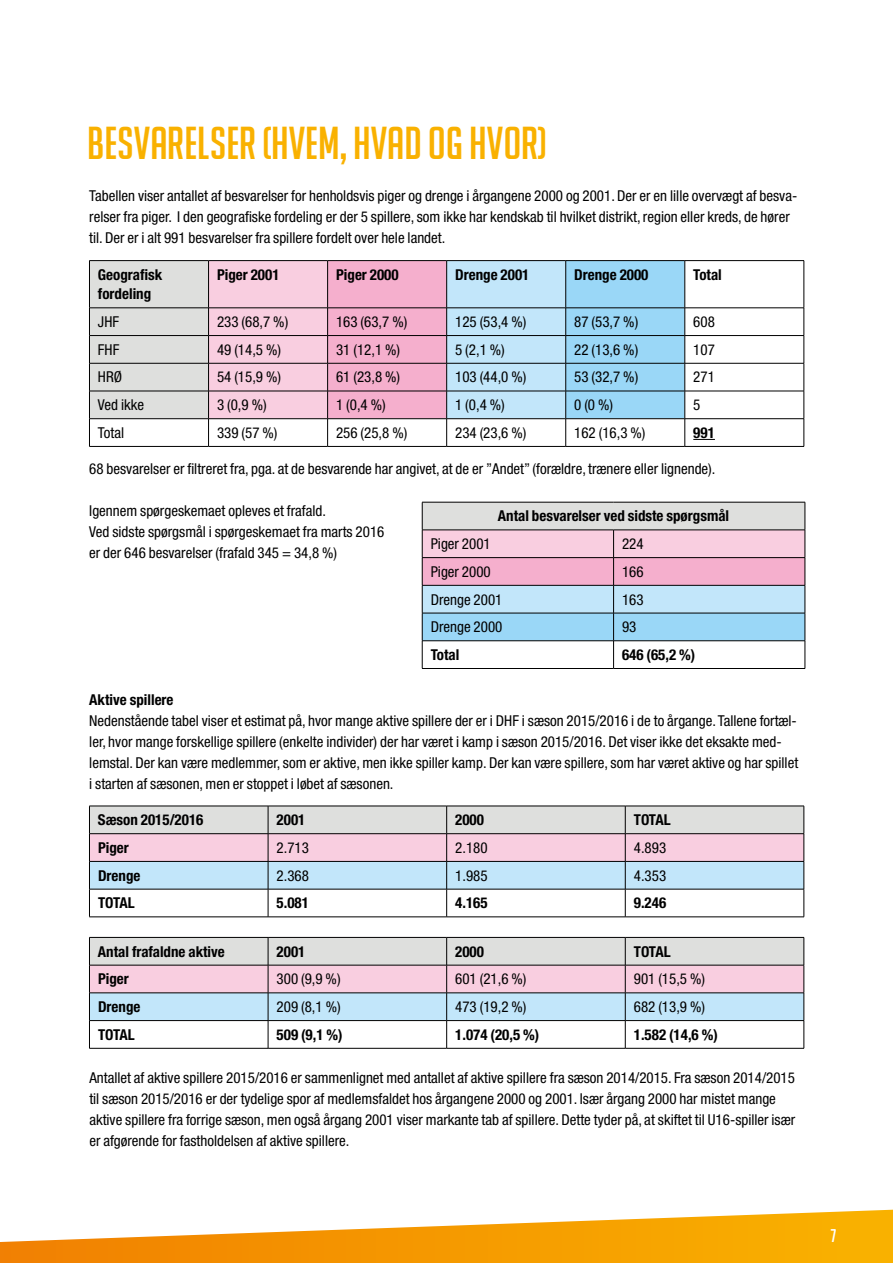
<style>
.page{position:relative;width:893px;height:1263px;background:#fff}
.page>*{position:absolute;margin:0;border:0;box-sizing:border-box;transform-origin:0 0}
.t1{font:45px "Big Noodle Titling";color:#f9b100}
.t2{font:18px "Big Noodle Titling";color:#fff}
.t3{font:condensed 15px/21px "Helvetica Neue LT Std";color:#000}
.t4{font:700 condensed 15px/19.5px "Helvetica Neue LT Std";color:#000}
</style>
<div class="page">
<svg style="left:0;top:1210px;width:893px;height:53px"></svg>
<svg style="left:685px;top:261px;width:119px;height:185px"></svg>
<hr style="left:89px;top:260px;width:120px;height:1px;background:#000">
<hr style="left:209px;top:260px;width:119px;height:1px;background:#000">
<hr style="left:328px;top:260px;width:119px;height:1px;background:#000">
<hr style="left:447px;top:260px;width:119px;height:1px;background:#000">
<hr style="left:566px;top:260px;width:119px;height:1px;background:#000">
<hr style="left:685px;top:260px;width:119px;height:1px;background:#000">
<hr style="left:804px;top:261px;width:1px;height:47px;background:#000">
<hr style="left:685px;top:308px;width:119px;height:1px;background:#000">
<hr style="left:685px;top:335px;width:119px;height:1px;background:#000">
<hr style="left:685px;top:363px;width:119px;height:1px;background:#000">
<hr style="left:685px;top:391px;width:119px;height:1px;background:#000">
<hr style="left:685px;top:418px;width:119px;height:1px;background:#000">
<svg style="left:89px;top:261px;width:596px;height:185px;background:#d2d0e0"></svg>
<svg style="left:804px;top:308px;width:1px;height:138px"></svg>
<hr style="left:89px;top:446px;width:120px;height:1px;background:#000">
<hr style="left:209px;top:446px;width:119px;height:1px;background:#000">
<hr style="left:328px;top:446px;width:119px;height:1px;background:#000">
<hr style="left:447px;top:446px;width:119px;height:1px;background:#000">
<hr style="left:566px;top:446px;width:119px;height:1px;background:#000">
<hr style="left:685px;top:446px;width:119px;height:1px;background:#000">
<svg style="left:693px;top:439px;width:22px;height:1px"></svg>
<svg style="left:89px;top:806px;width:716px;height:111px"></svg>
<hr style="left:89px;top:916px;width:179px;height:1px;background:#000">
<hr style="left:268px;top:916px;width:179px;height:1px;background:#000">
<hr style="left:447px;top:916px;width:178px;height:1px;background:#000">
<hr style="left:625px;top:916px;width:179px;height:1px;background:#000">
<svg style="left:89px;top:937px;width:716px;height:111px"></svg>
<hr style="left:89px;top:1048px;width:179px;height:1px;background:#000">
<hr style="left:268px;top:1048px;width:179px;height:1px;background:#000">
<hr style="left:447px;top:1048px;width:178px;height:1px;background:#000">
<hr style="left:625px;top:1048px;width:179px;height:1px;background:#000">
<hr style="left:422px;top:668px;width:192px;height:1px;background:#000">
<hr style="left:614px;top:668px;width:191px;height:1px;background:#000">
<svg style="left:422px;top:502px;width:384px;height:166px"></svg>
<hr style="left:422px;top:530px;width:192px;height:1px;background:#000">
<hr style="left:614px;top:530px;width:191px;height:1px;background:#000">
<h1 class="t1" style="left:87px;top:119px;width:462px">BESVARELSER (HVEM, HVAD OG HVOR)</h1>
<p class="t3" style="left:89px;top:185px;width:709px">Tabellen viser antallet af besvarelser for henholdsvis piger og drenge i årgangene 2000 og 2001. Der er en lille overvægt af besva&shy;relser fra piger. I den geografiske fordeling er der 5 spillere, som ikke har kendskab til hvilket distrikt, region eller kreds, de hører til. Der er i alt 991 besvarelser fra spillere fordelt over hele landet.</p>
<p class="t4" style="left:98px;top:265px;width:66px">Geografisk fordeling</p>
<p class="t4" style="left:217px;top:265px;width:64px">Piger 2001</p>
<p class="t4" style="left:336px;top:265px;width:64px">Piger 2000</p>
<p class="t4" style="left:455px;top:265px;width:76px">Drenge 2001</p>
<p class="t4" style="left:574px;top:265px;width:76px">Drenge 2000</p>
<p class="t4" style="left:693px;top:265px;width:30px">Total</p>
<p class="t3" style="left:98px;top:311px;width:23px">JHF</p>
<p class="t3" style="left:217px;top:311px;width:73px">233 (68,7 %)</p>
<p class="t3" style="left:336px;top:311px;width:73px">163 (63,7 %)</p>
<p class="t3" style="left:455px;top:311px;width:73px">125 (53,4 %)</p>
<p class="t3" style="left:574px;top:311px;width:66px">87 (53,7 %)</p>
<p class="t3" style="left:693px;top:311px;width:23px">608</p>
<p class="t3" style="left:98px;top:339px;width:23px">FHF</p>
<p class="t3" style="left:217px;top:339px;width:66px">49 (14,5 %)</p>
<p class="t3" style="left:336px;top:339px;width:66px">31 (12,1 %)</p>
<p class="t3" style="left:455px;top:339px;width:51px">5 (2,1 %)</p>
<p class="t3" style="left:574px;top:339px;width:66px">22 (13,6 %)</p>
<p class="t3" style="left:693px;top:339px;width:23px">107</p>
<p class="t3" style="left:98px;top:367px;width:26px">HRØ</p>
<p class="t3" style="left:217px;top:367px;width:66px">54 (15,9 %)</p>
<p class="t3" style="left:336px;top:367px;width:66px">61 (23,8 %)</p>
<p class="t3" style="left:455px;top:367px;width:73px">103 (44,0 %)</p>
<p class="t3" style="left:574px;top:367px;width:66px">53 (32,7 %)</p>
<p class="t3" style="left:693px;top:367px;width:23px">271</p>
<p class="t3" style="left:98px;top:394px;width:48px">Ved ikke</p>
<p class="t3" style="left:217px;top:394px;width:51px">3 (0,9 %)</p>
<p class="t3" style="left:336px;top:394px;width:51px">1 (0,4 %)</p>
<p class="t3" style="left:455px;top:394px;width:51px">1 (0,4 %)</p>
<p class="t3" style="left:574px;top:394px;width:40px">0 (0 %)</p>
<p class="t3" style="left:693px;top:394px;width:9px">5</p>
<p class="t3" style="left:98px;top:422px;width:28px">Total</p>
<p class="t3" style="left:217px;top:422px;width:62px">339 (57 %)</p>
<p class="t3" style="left:336px;top:422px;width:73px">256 (25,8 %)</p>
<p class="t3" style="left:455px;top:422px;width:73px">234 (23,6 %)</p>
<p class="t3" style="left:574px;top:422px;width:73px">162 (16,3 %)</p>
<p class="t4" style="left:693px;top:423px;width:23px">991</p>
<p class="t3" style="left:89px;top:458px;width:628px">68 besvarelser er filtreret fra, pga. at de besvarende har angivet, at de er ”Andet” (forældre, trænere eller lignende).</p>
<p class="t3" style="left:89px;top:500px;width:297px">Igennem spørgeskemaet opleves et frafald.<br>Ved sidste spørgsmål i spørgeskemaet fra marts 2016 er der 646 besvarelser (frafald 345 = 34,8 %)</p>
<p class="t4" style="left:498px;top:506px;width:233px">Antal besvarelser ved sidste spørgsmål</p>
<p class="t3" style="left:431px;top:533px;width:62px">Piger 2001</p>
<p class="t3" style="left:622px;top:533px;width:23px">224</p>
<p class="t3" style="left:431px;top:561px;width:62px">Piger 2000</p>
<p class="t3" style="left:622px;top:561px;width:23px">166</p>
<p class="t3" style="left:431px;top:589px;width:73px">Drenge 2001</p>
<p class="t3" style="left:622px;top:589px;width:23px">163</p>
<p class="t3" style="left:431px;top:616px;width:73px">Drenge 2000</p>
<p class="t3" style="left:622px;top:616px;width:16px">93</p>
<p class="t4" style="left:431px;top:645px;width:30px">Total</p>
<p class="t4" style="left:622px;top:645px;width:75px">646 (65,2 %)</p>
<p class="t4" style="left:89px;top:690px;width:86px">Aktive spillere</p>
<p class="t3" style="left:89px;top:710px;width:710px">Nedenstående tabel viser et estimat på, hvor mange aktive spillere der er i DHF i sæson 2015/2016 i de to årgange. Tallene fortæl&shy;ler, hvor mange forskellige spillere (enkelte individer) der har været i kamp i sæson 2015/2016. Det viser ikke det eksakte med&shy;lemstal. Der kan være medlemmer, som er aktive, men ikke spiller kamp. Der kan være spillere, som har været aktive og har spillet i starten af sæsonen, men er stoppet i løbet af sæsonen.</p>
<p class="t4" style="left:98px;top:810px;width:107px">Sæson 2015/2016</p>
<p class="t4" style="left:277px;top:810px;width:30px">2001</p>
<p class="t4" style="left:455px;top:810px;width:30px">2000</p>
<p class="t4" style="left:634px;top:810px;width:38px">TOTAL</p>
<p class="t4" style="left:98px;top:838px;width:32px">Piger</p>
<p class="t3" style="left:277px;top:837px;width:34px">2.713</p>
<p class="t3" style="left:455px;top:837px;width:34px">2.180</p>
<p class="t3" style="left:634px;top:837px;width:34px">4.893</p>
<p class="t4" style="left:98px;top:865px;width:44px">Drenge</p>
<p class="t3" style="left:277px;top:865px;width:34px">2.368</p>
<p class="t3" style="left:455px;top:865px;width:34px">1.985</p>
<p class="t3" style="left:634px;top:865px;width:34px">4.353</p>
<p class="t4" style="left:98px;top:893px;width:38px">TOTAL</p>
<p class="t4" style="left:277px;top:893px;width:34px">5.081</p>
<p class="t4" style="left:455px;top:893px;width:34px">4.165</p>
<p class="t4" style="left:634px;top:893px;width:34px">9.246</p>
<p class="t4" style="left:98px;top:941px;width:128px">Antal frafaldne aktive</p>
<p class="t4" style="left:277px;top:941px;width:30px">2001</p>
<p class="t4" style="left:455px;top:941px;width:30px">2000</p>
<p class="t4" style="left:634px;top:941px;width:38px">TOTAL</p>
<p class="t4" style="left:98px;top:969px;width:32px">Piger</p>
<p class="t3" style="left:277px;top:968px;width:66px">300 (9,9 %)</p>
<p class="t3" style="left:455px;top:968px;width:73px">601 (21,6 %)</p>
<p class="t3" style="left:634px;top:968px;width:73px">901 (15,5 %)</p>
<p class="t4" style="left:98px;top:997px;width:44px">Drenge</p>
<p class="t3" style="left:277px;top:996px;width:66px">209 (8,1 %)</p>
<p class="t3" style="left:455px;top:996px;width:73px">473 (19,2 %)</p>
<p class="t3" style="left:634px;top:996px;width:73px">682 (13,9 %)</p>
<p class="t4" style="left:98px;top:1024px;width:38px">TOTAL</p>
<p class="t4" style="left:277px;top:1024px;width:67px">509 (9,1 %)</p>
<p class="t4" style="left:455px;top:1024px;width:85px">1.074 (20,5 %)</p>
<p class="t4" style="left:634px;top:1024px;width:85px">1.582 (14,6 %)</p>
<p class="t3" style="left:89px;top:1067px;width:707px">Antallet af aktive spillere 2015/2016 er sammenlignet med antallet af aktive spillere fra sæson 2014/2015. Fra sæson 2014/2015 til sæson 2015/2016 er der tydelige spor af medlemsfaldet hos årgangene 2000 og 2001. Især årgang 2000 har mistet mange aktive spillere fra forrige sæson, men også årgang 2001 viser markante tab af spillere. Dette tyder på, at skiftet til U16-spiller især er afgørende for fastholdelsen af aktive spillere.</p>
<p class="t2" style="left:831px;top:1226px;width:7px">7</p>
</div>
